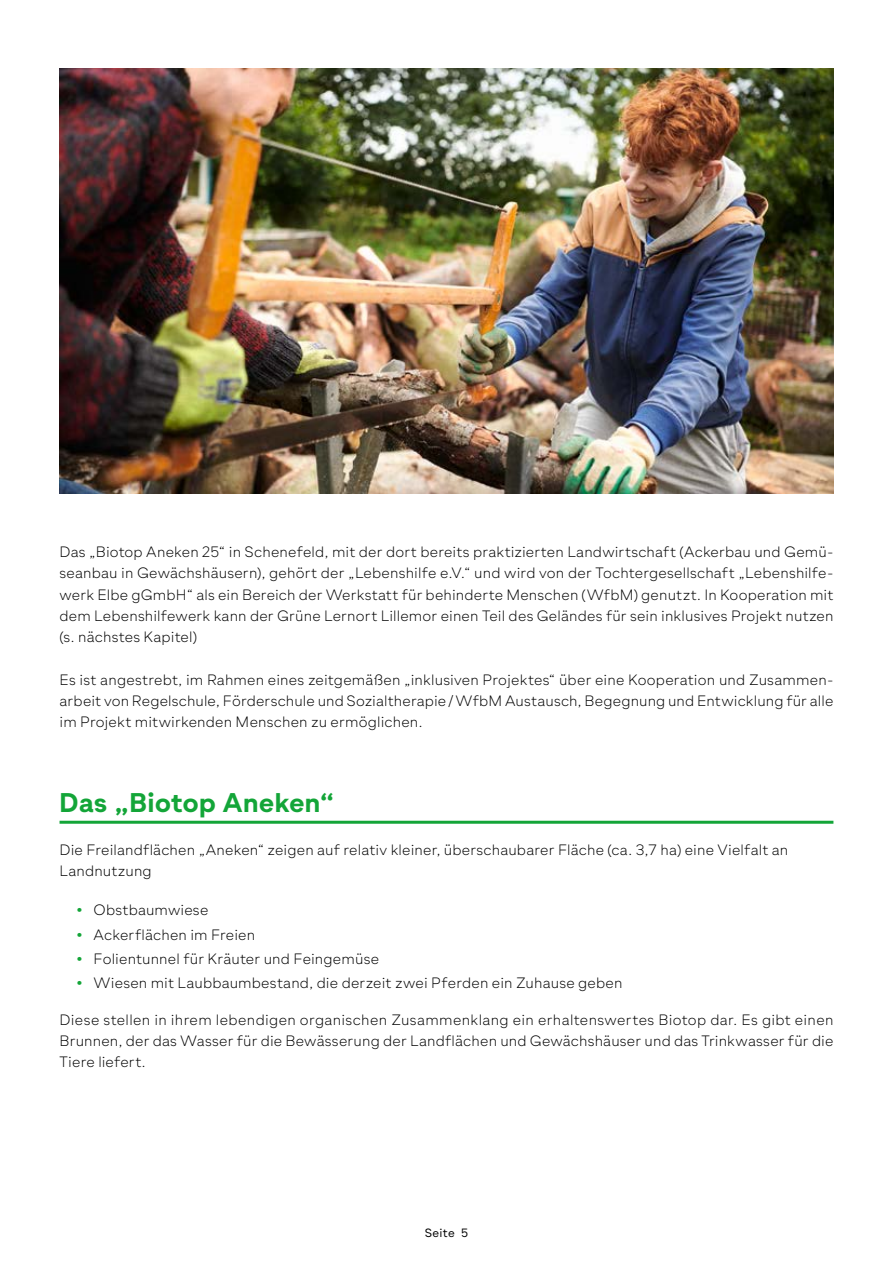
<style>
.page{position:relative;width:893px;height:1263px;background:#fff}
.page>*{position:absolute;margin:0;border:0;box-sizing:border-box;transform-origin:0 0}
.t1{font:700 27px "Gramatika";letter-spacing:.02em;color:#13a538}
.t2{font:300 15px/21.3px "Gramatika";letter-spacing:.01em;color:#000;text-align:justify}
.t3{font:12px "Gramatika";letter-spacing:.025em;color:#000}
.s1{font-weight:700;color:#13a538}
</style>
<div class="page">
<hr style="left:60px;top:821px;width:773px;height:3px;background:#13a538">
<img style="left:60px;top:68px;width:773px;height:425px">
<p class="t2" style="left:60px;top:541px;width:775px">Das „Biotop Aneken 25“ in Schenefeld, mit der dort bereits praktizierten Landwirtschaft (Ackerbau und Gemü&shy;seanbau in Gewächshäusern), gehört der „Lebenshilfe e.V.“ und wird von der Tochtergesellschaft „Lebenshilfe&shy;werk Elbe gGmbH“ als ein Bereich der Werkstatt für behinderte Menschen (WfbM) genutzt. In Kooperation mit dem Lebenshilfewerk kann der Grüne Lernort Lillemor einen Teil des Geländes für sein inklusives Projekt nutzen (s. nächstes Kapitel)</p>
<p class="t2" style="left:60px;top:669px;width:775px">Es ist angestrebt, im Rahmen eines zeitgemäßen „inklusiven Projektes“ über eine Kooperation und Zusammen&shy;arbeit von Regelschule, Förderschule und Sozialtherapie /WfbM Austausch, Begegnung und Entwicklung für alle im Projekt mitwirkenden Menschen zu ermöglichen.</p>
<h1 class="t1" style="left:60px;top:783px;width:276px">Das „Biotop Aneken“</h1>
<p class="t2" style="left:60px;top:839px;width:730px">Die Freilandflächen „Aneken“ zeigen auf relativ kleiner, überschaubarer Fläche (ca. 3,7 ha) eine Vielfalt an<br>Landnutzung</p>
<p class="t2" style="left:77px;top:899px;width:133px"><span class="s1">•</span> Obstbaumwiese</p>
<p class="t2" style="left:77px;top:924px;width:180px"><span class="s1">•</span> Ackerflächen im Freien</p>
<p class="t2" style="left:77px;top:948px;width:304px"><span class="s1">•</span> Folientunnel für Kräuter und Feingemüse</p>
<p class="t2" style="left:77px;top:972px;width:547px"><span class="s1">•</span> Wiesen mit Laubbaumbestand, die derzeit zwei Pferden ein Zuhause geben</p>
<p class="t2" style="left:60px;top:1009px;width:775px">Diese stellen in ihrem lebendigen organischen Zusammenklang ein erhaltenswertes Biotop dar. Es gibt einen Brunnen, der das Wasser für die Bewässerung der Landflächen und Gewächshäuser und das Trinkwasser für die Tiere liefert.</p>
<p class="t3" style="left:425px;top:1224px;width:45px">Seite 5</p>
</div>
